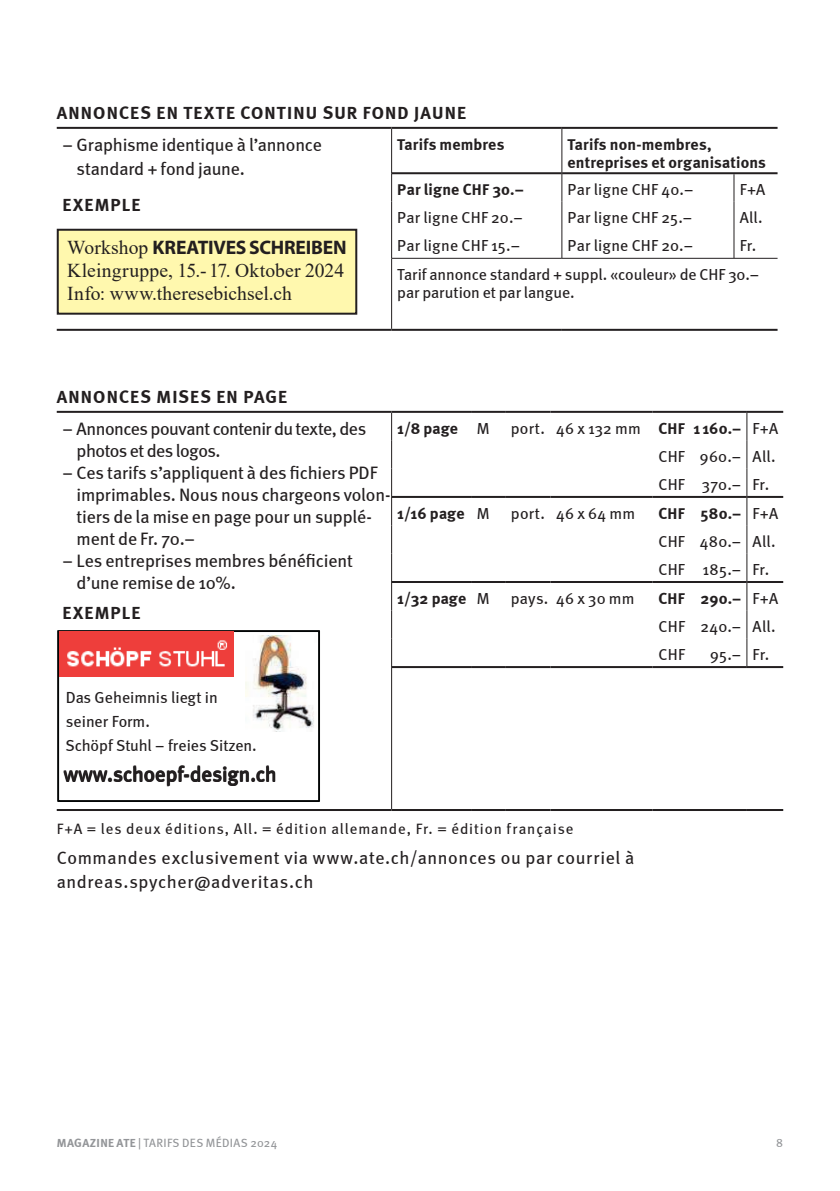
<style>
.page{position:relative;width:840px;height:1191px;background:#fff}
.page>*{position:absolute;margin:0;border:0;box-sizing:border-box;transform-origin:0 0}
.t1{font:21.2px "Meta";color:#231f20}
.t2{font:19.6px/23px "Times New Roman";letter-spacing:.005em;color:#231f20}
.t3{font:700 19.6px "Myriad Pro";letter-spacing:-.01em;color:#231f20}
.t4{font:18px/22px "Meta";letter-spacing:-.01em;color:#231f20}
.t5{font:18px/24px "Meta";letter-spacing:.035em;color:#231f20}
.t6{font:700 18px "Meta";letter-spacing:.065em;color:#231f20}
.t7{font:18px/22px "Meta";letter-spacing:-.03em;color:#231f20}
.t8{font:16px/27.8px "Meta";letter-spacing:.005em;color:#231f20}
.t9{font:700 16px/18px "Meta";letter-spacing:.01em;color:#231f20}
.t10{font:15px "Meta";letter-spacing:.065em;color:#231f20}
.t11{font:12px "Meta";letter-spacing:.03em;color:#939598}
.s1{font-family:"Times New Roman";font-weight:400}
.s2{font-weight:400}
.s3{font-weight:700}
</style>
<div class="page">
<hr style="left:57px;top:127px;width:334px;height:2px;background:#231f20">
<hr style="left:57px;top:329px;width:334px;height:2px;background:#231f20">
<hr style="left:391px;top:127px;width:170px;height:2px;background:#231f20">
<hr style="left:561px;top:127px;width:172px;height:2px;background:#231f20">
<hr style="left:733px;top:127px;width:44px;height:2px;background:#231f20">
<hr style="left:391px;top:329px;width:170px;height:2px;background:#231f20">
<hr style="left:561px;top:329px;width:172px;height:2px;background:#231f20">
<hr style="left:733px;top:329px;width:44px;height:2px;background:#231f20">
<hr style="left:391px;top:172px;width:170px;height:2px;background:#231f20">
<hr style="left:562px;top:172px;width:171px;height:2px;background:#231f20">
<hr style="left:733px;top:172px;width:44px;height:2px;background:#231f20">
<hr style="left:391px;top:258px;width:170px;height:1px;background:#231f20">
<hr style="left:561px;top:258px;width:172px;height:1px;background:#231f20">
<hr style="left:733px;top:258px;width:44px;height:1px;background:#231f20">
<svg style="left:733px;top:174px;width:1px;height:84px"></svg>
<hr style="left:561px;top:129px;width:1px;height:44px;background:#231f20">
<svg style="left:561px;top:173px;width:1px;height:85px"></svg>
<hr style="left:391px;top:129px;width:1px;height:44px;background:#231f20">
<svg style="left:391px;top:173px;width:1px;height:85px"></svg>
<hr style="left:391px;top:258px;width:1px;height:71px;background:#231f20">
<hr style="left:57px;top:411px;width:334px;height:2px;background:#231f20">
<hr style="left:57px;top:809px;width:334px;height:2px;background:#231f20">
<hr style="left:391px;top:411px;width:80px;height:2px;background:#231f20">
<hr style="left:471px;top:411px;width:34px;height:2px;background:#231f20">
<hr style="left:505px;top:411px;width:45px;height:2px;background:#231f20">
<hr style="left:550px;top:411px;width:102px;height:2px;background:#231f20">
<hr style="left:652px;top:411px;width:94px;height:2px;background:#231f20">
<hr style="left:746px;top:411px;width:36px;height:2px;background:#231f20">
<hr style="left:391px;top:666px;width:80px;height:2px;background:#231f20">
<hr style="left:471px;top:666px;width:34px;height:2px;background:#231f20">
<hr style="left:505px;top:666px;width:45px;height:2px;background:#231f20">
<hr style="left:550px;top:666px;width:102px;height:2px;background:#231f20">
<hr style="left:652px;top:666px;width:94px;height:2px;background:#231f20">
<hr style="left:746px;top:666px;width:36px;height:2px;background:#231f20">
<hr style="left:391px;top:809px;width:80px;height:2px;background:#231f20">
<hr style="left:471px;top:809px;width:34px;height:2px;background:#231f20">
<hr style="left:505px;top:809px;width:45px;height:2px;background:#231f20">
<hr style="left:550px;top:809px;width:102px;height:2px;background:#231f20">
<hr style="left:652px;top:809px;width:94px;height:2px;background:#231f20">
<hr style="left:746px;top:809px;width:36px;height:2px;background:#231f20">
<hr style="left:391px;top:496px;width:80px;height:2px;background:#231f20">
<hr style="left:471px;top:496px;width:34px;height:2px;background:#231f20">
<hr style="left:505px;top:496px;width:45px;height:2px;background:#231f20">
<hr style="left:550px;top:496px;width:102px;height:2px;background:#231f20">
<hr style="left:652px;top:496px;width:94px;height:2px;background:#231f20">
<hr style="left:746px;top:496px;width:36px;height:2px;background:#231f20">
<hr style="left:391px;top:581px;width:80px;height:2px;background:#231f20">
<hr style="left:471px;top:581px;width:34px;height:2px;background:#231f20">
<hr style="left:505px;top:581px;width:45px;height:2px;background:#231f20">
<hr style="left:550px;top:581px;width:102px;height:2px;background:#231f20">
<hr style="left:652px;top:581px;width:94px;height:2px;background:#231f20">
<hr style="left:746px;top:581px;width:36px;height:2px;background:#231f20">
<svg style="left:746px;top:413px;width:1px;height:253px"></svg>
<svg style="left:391px;top:413px;width:1px;height:254px"></svg>
<hr style="left:391px;top:667px;width:1px;height:142px;background:#231f20">
<svg style="left:57px;top:630px;width:263px;height:172px"></svg>
<img style="left:245px;top:635px;width:72px;height:96px">
<img style="left:59px;top:632px;width:174px;height:45px">
<div style="left:58px;top:230px;width:298px;height:84px;background:#fff8ae"></div>
<div style="left:57px;top:229px;width:300px;height:86px;border:2px solid #231f20"></div>
<p class="t6" style="left:57px;top:102px;width:410px">ANNONCES EN TEXTE CONTINU SUR FOND JAUNE</p>
<p class="t4" style="left:77px;top:133px;width:247px;line-height:24px;text-indent:-14px">– Graphisme identique à l’annonce standard + fond jaune.</p>
<p class="t6" style="left:62px;top:194px;width:79px">EXEMPLE</p>
<p class="t9" style="left:397px;top:135px;width:109px">Tarifs membres</p>
<p class="t9" style="left:567px;top:135px;width:200px">Tarifs non-membres, entreprises et organisations</p>
<p class="t9" style="left:397px;top:181px;width:128px">Par ligne CHF 30.–</p>
<p class="t8" style="left:567px;top:176px;width:127px">Par ligne CHF 40.–</p>
<p class="t8" style="left:739px;top:176px;width:27px">F+A</p>
<p class="t8" style="left:397px;top:203px;width:127px">Par ligne CHF 20.–</p>
<p class="t8" style="left:567px;top:203px;width:126px">Par ligne CHF 25.–</p>
<p class="t8" style="left:739px;top:203px;width:24px">All.</p>
<p class="t8" style="left:397px;top:232px;width:124px">Par ligne CHF 15.–</p>
<p class="t8" style="left:567px;top:232px;width:127px">Par ligne CHF 20.–</p>
<p class="t3" style="left:67px;top:234px;width:281px"><span class="s1">Workshop</span> KREATIVES SCHREIBEN</p>
<p class="t2" style="left:67px;top:258px;width:278px">Kleingruppe, 15.-17. Oktober 2024<br>Info: www.theresebichsel.ch</p>
<p class="t8" style="left:397px;top:231px;width:363px;line-height:28.6px;text-align:right">Fr.<br>Tarif annonce standard + suppl. «couleur» de CHF 30.–</p>
<p class="t8" style="left:397px;top:278px;width:179px">par parution et par langue.</p>
<p class="t6" style="left:57px;top:386px;width:232px">ANNONCES MISES EN PAGE</p>
<p class="t7" style="left:77px;top:418px;width:291px;text-indent:-14px">– Annonces pouvant contenir du texte, des photos et des logos.</p>
<p class="t4" style="left:77px;top:462px;width:315px;text-indent:-14px">– Ces tarifs s’appliquent à des fichiers PDF imprimables. Nous nous chargeons volon&shy;tiers de la mise en page pour un supplé&shy;ment de Fr. 70.–</p>
<p class="t4" style="left:77px;top:550px;width:277px;text-indent:-14px">– Les entreprises membres bénéficient d’une remise de 10%.</p>
<p class="t6" style="left:62px;top:602px;width:79px">EXEMPLE</p>
<p class="t9" style="left:397px;top:419px;width:94px">1/8 page <span class="s2">M</span></p>
<p class="t8" style="left:658px;top:414px;width:121px;text-indent:-147px">port. 46 x 132 mm <span class="s3">CHF 1160.–</span> F+A<br>CHF 960.– All.<br>CHF 370.– Fr.</p>
<p class="t9" style="left:397px;top:504px;width:94px">1/16 page <span class="s2">M</span></p>
<p class="t8" style="left:510px;top:499px;width:126px">port. 46 x 64 mm</p>
<p class="t8" style="left:658px;top:499px;width:121px"><span class="s3">CHF 580.–</span> F+A<br>CHF 480.– All.<br>CHF 185.– Fr.</p>
<p class="t9" style="left:397px;top:589px;width:94px">1/32 page <span class="s2">M</span></p>
<p class="t8" style="left:510px;top:584px;width:125px">pays. 46 x 30 mm</p>
<p class="t8" style="left:658px;top:584px;width:121px"><span class="s3">CHF 290.–</span> F+A<br>CHF 240.– All.<br>CHF</p>
<p class="t8" style="left:709px;top:640px;width:61px">95.– Fr.</p>
<p class="t8" style="left:66px;top:685px;width:193px;line-height:24px">Das Geheimnis liegt in seiner Form.<br>Schöpf Stuhl – freies Sitzen.</p>
<h1 class="t1" style="left:78px;top:762px;width:16px">w</h1>
<h1 class="t1" style="left:63px;top:761px;width:214px">www.schoepf-design.ch</h1>
<h1 class="t1" style="left:222px;top:762px;width:45px">inc</h1>
<p class="t10" style="left:57px;top:820px;width:518px">F+A = les deux éditions, All. = édition allemande, Fr. = édition française</p>
<p class="t5" style="left:57px;top:845px;width:578px">Commandes exclusivement via www.ate.ch/annonces ou par courriel à andreas.spycher@adveritas.ch</p>
<p class="t11" style="left:57px;top:1135px;width:222px"><span class="s3">MAGAZINE ATE</span> | TARIFS DES MÉDIAS 2024</p>
<p class="t11" style="left:775px;top:1135px;width:8px">8</p>
</div>
